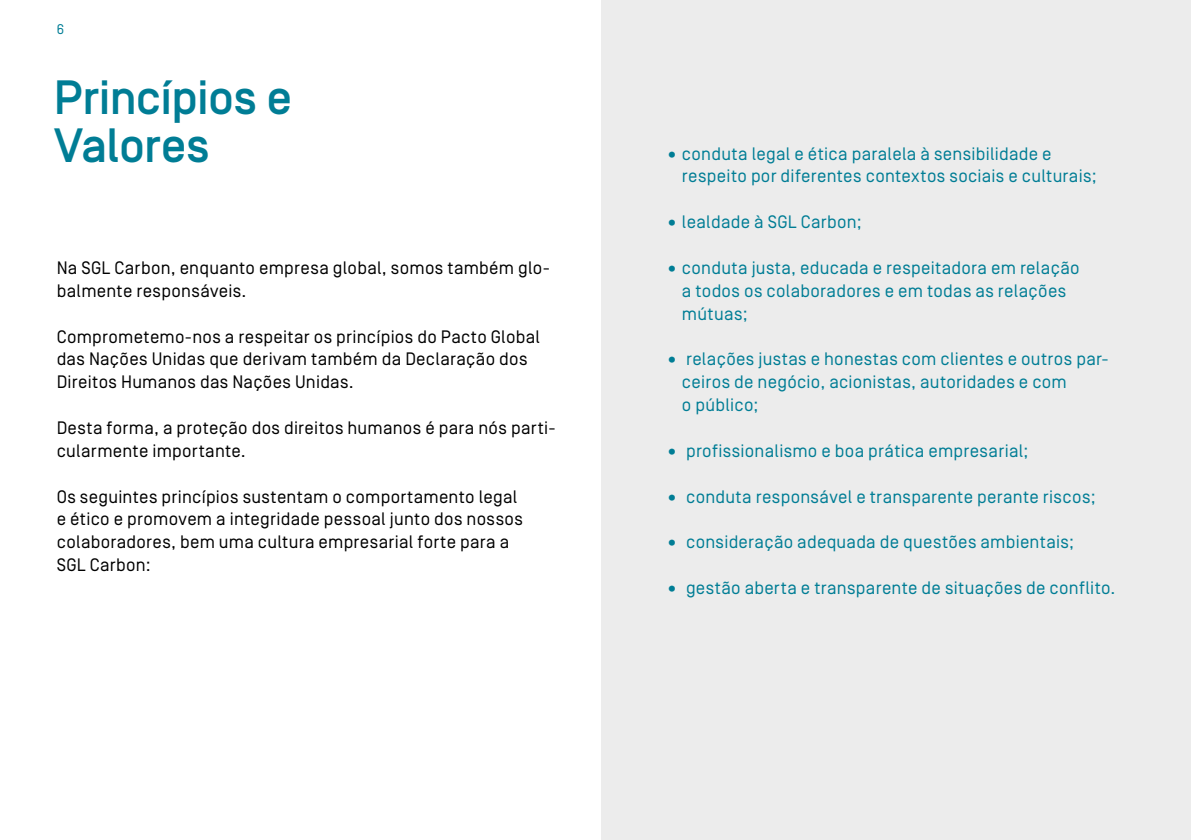
<style>
.page{position:relative;width:1191px;height:840px;background:#fff}
.page>*{position:absolute;margin:0;border:0;box-sizing:border-box;transform-origin:0 0}
.t1{font:500 48px/48px "Simplon Norm";letter-spacing:-.015em;color:#007d95}
.t2{font:18px/22.8px "Simplon Norm";letter-spacing:.015em;color:#007d95}
.t3{font:18px/22.8px "Simplon Norm";letter-spacing:.015em;color:#000}
.t4{font:14px "Simplon Norm";color:#007d95}
</style>
<div class="page">
<div style="left:601px;top:0;width:590px;height:839px;background:#ececec"></div>
<p class="t4" style="left:57px;top:22px;width:9px">6</p>
<h1 class="t1" style="left:54px;top:75px;width:240px">Princípios e<br>Valores</h1>
<p class="t3" style="left:57px;top:256px;width:495px">Na SGL Carbon, enquanto empresa global, somos também glo&shy;balmente responsáveis.</p>
<p class="t3" style="left:57px;top:325px;width:485px">Comprometemo-nos a respeitar os princípios do Pacto Global das Nações Unidas que derivam também da Declaração dos<br>Direitos Humanos das Nações Unidas.</p>
<p class="t3" style="left:57px;top:416px;width:500px">Desta forma, a proteção dos direitos humanos é para nós parti&shy;cularmente importante.</p>
<p class="t3" style="left:57px;top:485px;width:468px">Os seguintes princípios sustentam o comportamento legal e ético e promovem a integridade pessoal junto dos nossos colaboradores, bem uma cultura empresarial forte para a SGL Carbon:</p>
<p class="t2" style="left:682px;top:142px;width:416px;text-indent:-17px">• conduta legal e ética paralela à sensibilidade e respeito por diferentes contextos sociais e culturais;</p>
<p class="t2" style="left:665px;top:211px;width:198px">• lealdade à SGL Carbon;</p>
<p class="t2" style="left:682px;top:256px;width:399px;text-indent:-17px">• conduta justa, educada e respeitadora em relação a todos os colaboradores e em todas as relações mútuas;</p>
<p class="t2" style="left:682px;top:348px;width:428px;text-indent:-17px">• relações justas e honestas com clientes e outros par&shy;ceiros de negócio, acionistas, autoridades e com<br>o público;</p>
<p class="t2" style="left:665px;top:439px;width:365px">• profissionalismo e boa prática empresarial;</p>
<p class="t2" style="left:665px;top:485px;width:432px">• conduta responsável e transparente perante riscos;</p>
<p class="t2" style="left:665px;top:531px;width:410px">• consideração adequada de questões ambientais;</p>
<p class="t2" style="left:665px;top:576px;width:452px">• gestão aberta e transparente de situações de conflito.</p>
</div>
